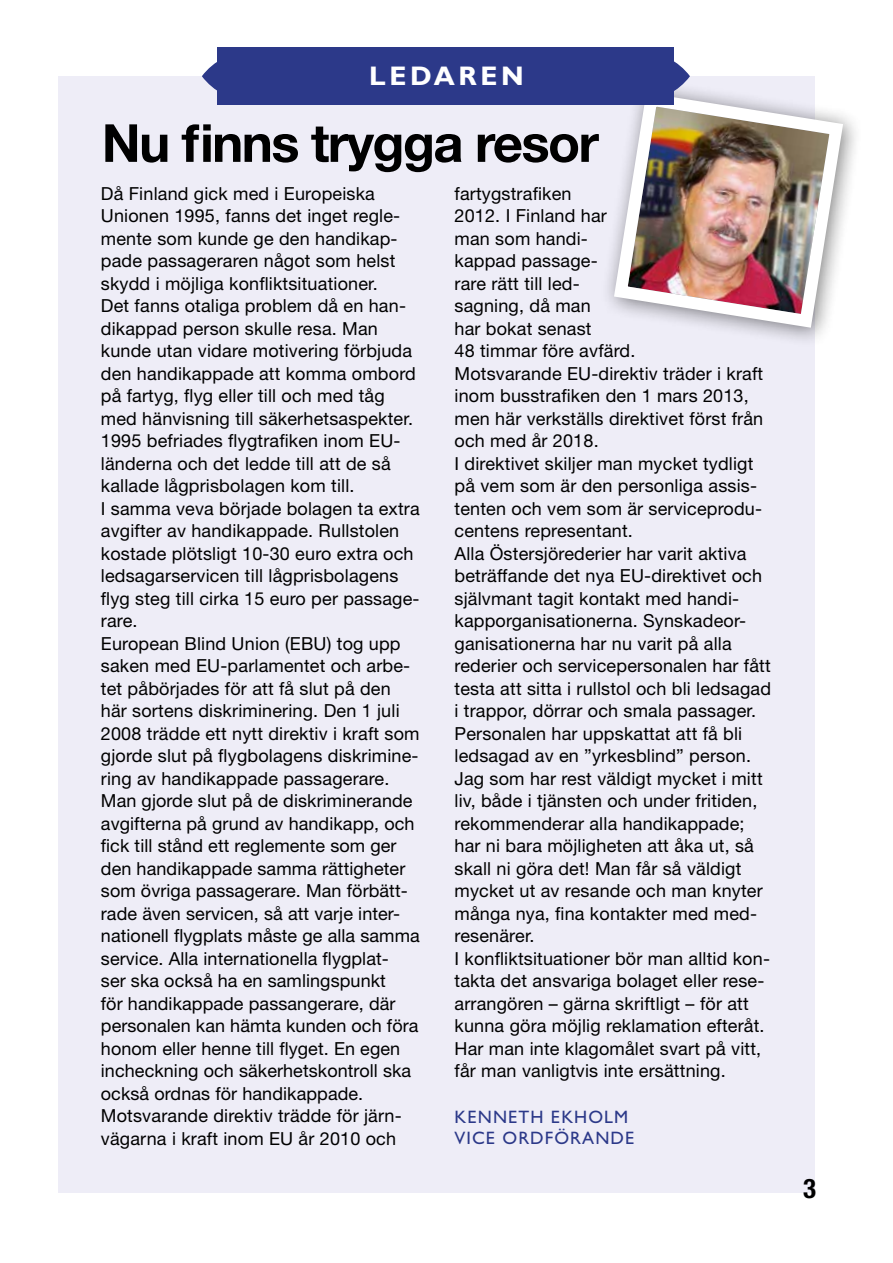
<style>
.page{position:relative;width:893px;height:1263px;background:#fff}
.page>*{position:absolute;margin:0;border:0;box-sizing:border-box;transform-origin:0 0}
.t1{font:700 52.5px "Helvetica Neue LT Std";letter-spacing:-.03em;color:#000}
.t2{font:700 27px "Gill Sans MT Std";letter-spacing:.13em;color:#fff}
.t3{font:700 condensed 27px "Helvetica Neue LT Std";color:#000}
.t4{font:18px/22.5px "Helvetica Neue LT Std";letter-spacing:.01em;color:#000}
.t5{font:500 18px/21px "Gill Sans MT Std";letter-spacing:.06em;color:#2c3989}
</style>
<div class="page">
<div style="left:58px;top:76px;width:757px;height:1117px;background:#eeedf7"></div>
<div style="left:599px;top:78px;width:264px;height:270px;background:#000;opacity:.5"></div>
<img style="left:607px;top:86px;width:243px;height:249px">
<svg style="left:203px;top:51px;width:100px;height:50px"></svg>
<svg style="left:590px;top:51px;width:100px;height:50px"></svg>
<div style="left:219px;top:48px;width:455px;height:57px;background:#2c3989"></div>
<h2 class="t2" style="left:354px;top:60px;width:171px">LLEDAREN</h2>
<h2 class="t2" style="left:374px;top:60px;width:136px">EDAREN</h2>
<h1 class="t1" style="left:102px;top:111px;width:499px">Nu finns trygga resor</h1>
<p class="t4" style="left:101px;top:182px;width:320px">Då Finland gick med i Europeiska Unionen 1995, fanns det inget regle&shy;mente som kunde ge den handikap&shy;pade passageraren något som helst skydd i möjliga konfliktsituationer.<br>Det fanns otaliga problem då en han&shy;dikappad person skulle resa. Man kunde utan vidare motivering förbjuda den handikappade att komma ombord på fartyg, flyg eller till och med tåg med hänvisning till säkerhetsaspekter.<br>1995 befriades flygtrafiken inom EU&shy;länderna och det ledde till att de så kallade lågprisbolagen kom till.<br>I samma veva började bolagen ta extra avgifter av handikappade. Rullstolen kostade plötsligt 10-30 euro extra och ledsagarservicen till lågprisbolagens flyg steg till cirka 15 euro per passage&shy;rare.<br>European Blind Union (EBU) tog upp saken med EU-parlamentet och arbe&shy;tet påbörjades för att få slut på den här sortens diskriminering. Den 1 juli 2008 trädde ett nytt direktiv i kraft som gjorde slut på flygbolagens diskrimine&shy;ring av handikappade passagerare.<br>Man gjorde slut på de diskriminerande avgifterna på grund av handikapp, och fick till stånd ett reglemente som ger den handikappade samma rättigheter som övriga passagerare. Man förbätt&shy;rade även servicen, så att varje inter&shy;nationell flygplats måste ge alla samma service. Alla internationella flygplat-<br>ser ska också ha en samlingspunkt<br>för handikappade passangerare, där personalen kan hämta kunden och föra honom eller henne till flyget. En egen incheckning och säkerhetskontroll ska också ordnas för handikappade.<br>Motsvarande direktiv trädde för järn&shy;vägarna i kraft inom EU år 2010 och</p>
<p class="t4" style="left:455px;top:182px;width:318px">fartygstrafiken<br>2012. I Finland har<br>man som handi-<br>kappad passage-<br>rare rätt till led-<br>sagning, då man<br>har bokat senast<br>48 timmar före avfärd.<br>Motsvarande EU-direktiv träder i kraft inom busstrafiken den 1 mars 2013, men här verkställs direktivet först från och med år 2018.<br>I direktivet skiljer man mycket tydligt på vem som är den personliga assis&shy;tenten och vem som är serviceprodu&shy;centens representant.<br>Alla Östersjörederier har varit aktiva beträffande det nya EU-direktivet och självmant tagit kontakt med handi&shy;kapporganisationerna. Synskadeor&shy;ganisationerna har nu varit på alla rederier och servicepersonalen har fått testa att sitta i rullstol och bli ledsagad i trappor, dörrar och smala passager.<br>Personalen har uppskattat att få bli ledsagad av en ”yrkesblind” person.<br>Jag som har rest väldigt mycket i mitt liv, både i tjänsten och under fritiden, rekommenderar alla handikappade; har ni bara möjligheten att åka ut, så skall ni göra det! Man får så väldigt mycket ut av resande och man knyter många nya, fina kontakter med med&shy;resenärer.<br>I konfliktsituationer bör man alltid kon&shy;takta det ansvariga bolaget eller rese&shy;arrangören – gärna skriftligt – för att kunna göra möjlig reklamation efteråt.<br>Har man inte klagomålet svart på vitt, får man vanligtvis inte ersättning.</p>
<p class="t5" style="left:455px;top:1106px;width:181px">KENNETH EKHOLM<br>VICE ORDFÖRANDE</p>
<h2 class="t3" style="left:803px;top:1172px;width:14px">3</h2>
</div>
